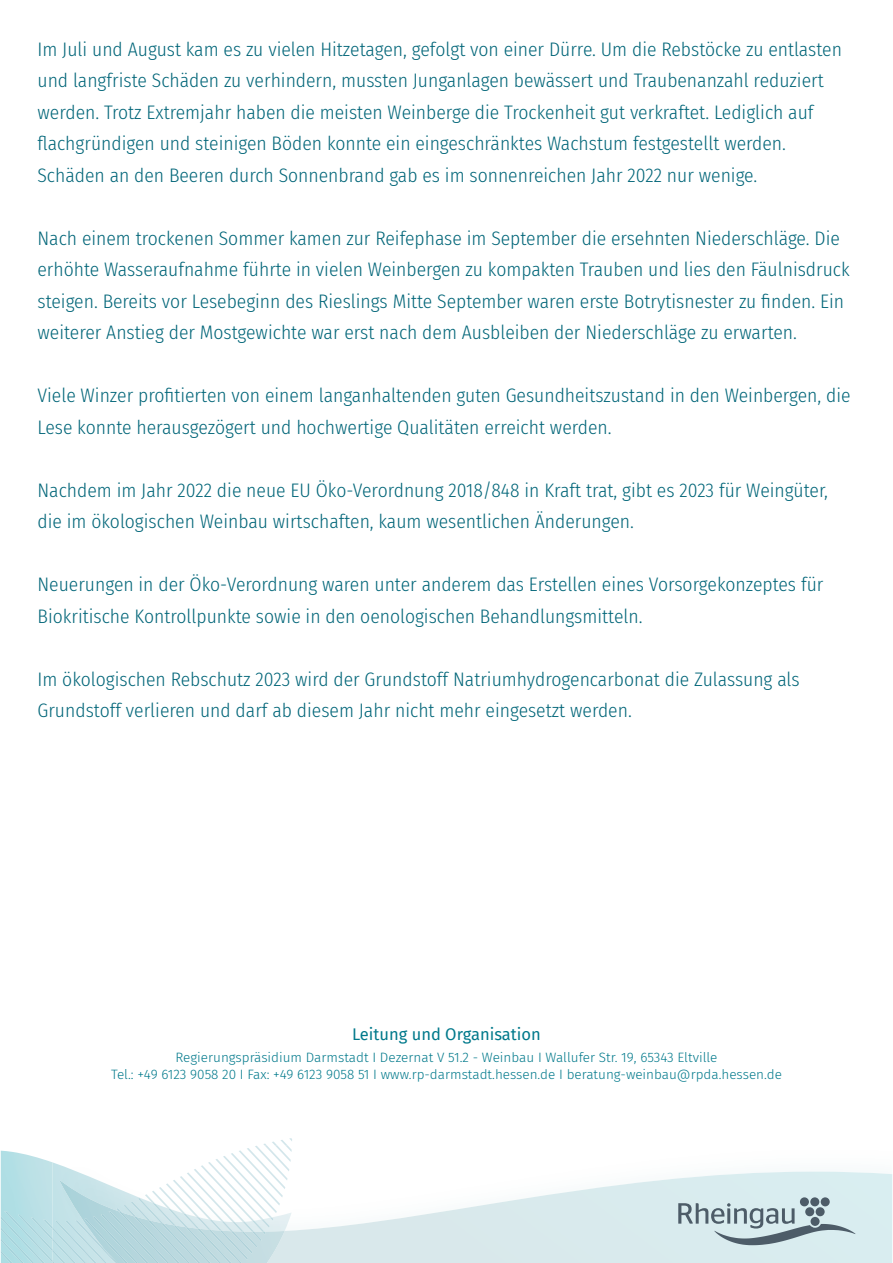
<style>
.page{position:relative;width:893px;height:1263px;background:#fff}
.page>*{position:absolute;margin:0;border:0;box-sizing:border-box;transform-origin:0 0}
.t1{font:300 19.5px/31.5px "Fira Sans Condensed";color:#006578}
.t2{font:16.5px "Fira Sans";color:#00798b}
.t3{font:300 13.5px/16.5px "Fira Sans";color:#00798b;text-align:center}
</style>
<div class="page">
<svg style="left:292px;top:1171px;width:600px;height:92px"></svg>
<img style="left:1px;top:1151px;width:52px;height:65px">
<img style="left:53px;top:1162px;width:239px;height:101px">
<img style="left:59px;top:1180px;width:226px;height:83px">
<svg style="left:263px;top:1138px;width:29px;height:14px"></svg>
<img style="left:215px;top:1145px;width:74px;height:73px">
<img style="left:208px;top:1162px;width:55px;height:55px">
<img style="left:201px;top:1165px;width:53px;height:52px">
<img style="left:194px;top:1169px;width:51px;height:48px">
<img style="left:187px;top:1172px;width:48px;height:45px">
<img style="left:253px;top:1241px;width:4px;height:6px">
<img style="left:180px;top:1176px;width:44px;height:41px">
<img style="left:248px;top:1241px;width:5px;height:13px">
<img style="left:173px;top:1180px;width:39px;height:37px">
<svg style="left:211px;top:1217px;width:62px;height:24px"></svg>
<img style="left:242px;top:1230px;width:6px;height:29px">
<img style="left:166px;top:1183px;width:33px;height:30px">
<img style="left:200px;top:1217px;width:11px;height:8px">
<img style="left:232px;top:1230px;width:10px;height:33px">
<img style="left:159px;top:1187px;width:27px;height:21px">
<img style="left:188px;top:1213px;width:12px;height:10px">
<img style="left:221px;top:1228px;width:11px;height:35px">
<img style="left:152px;top:1191px;width:19px;height:11px">
<img style="left:176px;top:1208px;width:12px;height:12px">
<img style="left:211px;top:1227px;width:10px;height:36px">
<svg style="left:145px;top:1194px;width:10px;height:4px"></svg>
<img style="left:163px;top:1202px;width:13px;height:14px">
<img style="left:200px;top:1225px;width:11px;height:38px">
<img style="left:138px;top:1198px;width:25px;height:13px">
<img style="left:190px;top:1223px;width:10px;height:40px">
<img style="left:131px;top:1201px;width:19px;height:10px">
<img style="left:180px;top:1220px;width:10px;height:43px">
<img style="left:169px;top:1216px;width:11px;height:47px">
<svg style="left:116px;top:1205px;width:21px;height:6px"></svg>
<img style="left:159px;top:1211px;width:10px;height:52px">
<img style="left:4px;top:1211px;width:49px;height:52px">
<img style="left:101px;top:1211px;width:58px;height:52px">
<img style="left:18px;top:1214px;width:35px;height:38px">
<img style="left:1px;top:1216px;width:44px;height:47px">
<img style="left:93px;top:1216px;width:45px;height:47px">
<img style="left:31px;top:1217px;width:22px;height:24px">
<img style="left:84px;top:1218px;width:44px;height:45px">
<svg style="left:43px;top:1219px;width:10px;height:10px"></svg>
<img style="left:53px;top:1220px;width:63px;height:43px">
<img style="left:107px;top:1249px;width:10px;height:14px">
<img style="left:55px;top:1221px;width:52px;height:42px">
<img style="left:1px;top:1227px;width:33px;height:36px">
<svg style="left:678px;top:1203px;width:177px;height:42px;background:#b5c7cc"></svg>
<div style="left:805px;top:1207px;width:9px;height:9px;background:#4d5c68;border-radius:50%"></div>
<div style="left:816px;top:1207px;width:9px;height:9px;background:#4d5c68;border-radius:50%"></div>
<div style="left:810px;top:1197px;width:9px;height:9px;background:#4d5c68;border-radius:50%"></div>
<div style="left:800px;top:1197px;width:9px;height:9px;background:#4d5c68;border-radius:50%"></div>
<div style="left:821px;top:1197px;width:9px;height:9px;background:#4d5c68;border-radius:50%"></div>
<p class="t1" style="left:38px;top:33px;width:806px">Im Juli und August kam es zu vielen Hitzetagen, gefolgt von einer Dürre. Um die Rebstöcke zu entlasten und langfriste Schäden zu verhindern, mussten Junganlagen bewässert und Traubenanzahl reduziert werden. Trotz Extremjahr haben die meisten Weinberge die Trockenheit gut verkraftet. Lediglich auf flachgründigen und steinigen Böden konnte ein eingeschränktes Wachstum festgestellt werden.<br>Schäden an den Beeren durch Sonnenbrand gab es im sonnenreichen Jahr 2022 nur wenige.</p>
<p class="t1" style="left:38px;top:222px;width:814px">Nach einem trockenen Sommer kamen zur Reifephase im September die ersehnten Niederschläge. Die erhöhte Wasseraufnahme führte in vielen Weinbergen zu kompakten Trauben und lies den Fäulnisdruck steigen. Bereits vor Lesebeginn des Rieslings Mitte September waren erste Botrytisnester zu finden. Ein weiterer Anstieg der Mostgewichte war erst nach dem Ausbleiben der Niederschläge zu erwarten.</p>
<p class="t1" style="left:38px;top:380px;width:815px">Viele Winzer profitierten von einem langanhaltenden guten Gesundheitszustand in den Weinbergen, die<br>Lese konnte herausgezögert und hochwertige Qualitäten erreicht werden.</p>
<p class="t1" style="left:38px;top:474px;width:792px">Nachdem im Jahr 2022 die neue EU Öko-Verordnung 2018/848 in Kraft trat, gibt es 2023 für Weingüter, die im ökologischen Weinbau wirtschaften, kaum wesentlichen Änderungen.</p>
<p class="t1" style="left:38px;top:569px;width:787px">Neuerungen in der Öko-Verordnung waren unter anderem das Erstellen eines Vorsorgekonzeptes für<br>Biokritische Kontrollpunkte sowie in den oenologischen Behandlungsmitteln.</p>
<p class="t1" style="left:38px;top:663px;width:764px">Im ökologischen Rebschutz 2023 wird der Grundstoff Natriumhydrogencarbonat die Zulassung als<br>Grundstoff verlieren und darf ab diesem Jahr nicht mehr eingesetzt werden.</p>
<p class="t2" style="left:352px;top:1021px;width:190px">Leitung und Organisation</p>
<p class="t3" style="left:111px;top:1049px;width:672px">Regierungspräsidium Darmstadt I Dezernat V 51.2 - Weinbau I Wallufer Str. 19, 65343 Eltville<br>Tel.: +49 6123 9058 20 I Fax: +49 6123 9058 51 I www.rp-darmstadt.hessen.de I beratung-weinbau@rpda.hessen.de</p>
</div>
